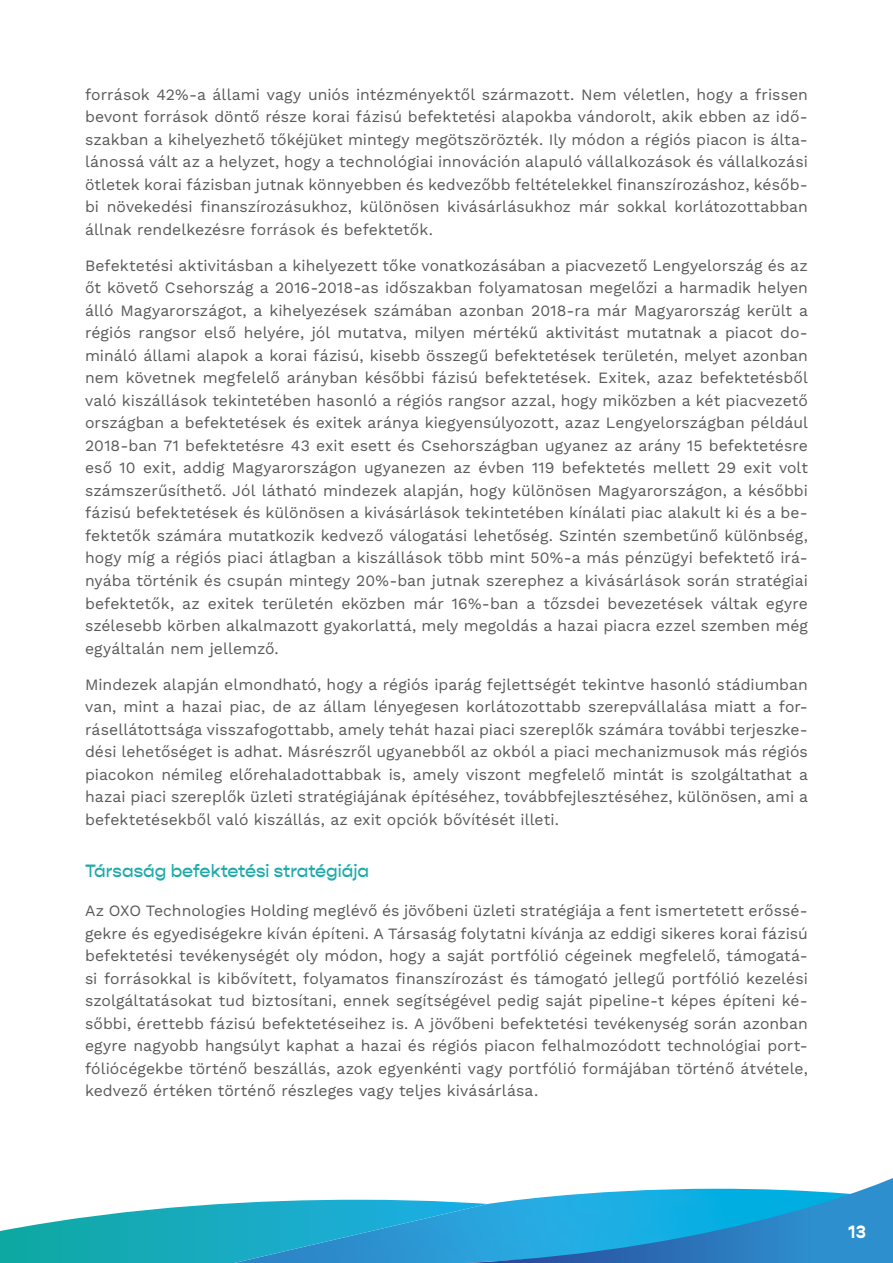
<style>
.page{position:relative;width:893px;height:1263px;background:#fff}
.page>*{position:absolute;margin:0;border:0;box-sizing:border-box;transform-origin:0 0}
.t1{font:500 18px "Gopher";color:#1daaa8}
.t2{font:700 18px "Gopher";color:#fff}
.t3{font:15.75px/22.5px "Work Sans";letter-spacing:.005em;color:#595959;text-align:justify}
</style>
<div class="page">
<svg style="left:0;top:1178px;width:893px;height:85px"></svg>
<p class="t3" style="left:85px;top:82px;width:724px">források 42%-a állami vagy uniós intézményektől származott. Nem véletlen, hogy a frissen bevont források döntő része korai fázisú befektetési alapokba vándorolt, akik ebben az idő&shy;szakban a kihelyezhető tőkéjüket mintegy megötszörözték. Ily módon a régiós piacon is álta&shy;lánossá vált az a helyzet, hogy a technológiai innováción alapuló vállalkozások és vállalkozási ötletek korai fázisban jutnak könnyebben és kedvezőbb feltételekkel finanszírozáshoz, későb&shy;bi növekedési finanszírozásukhoz, különösen kivásárlásukhoz már sokkal korlátozottabban állnak rendelkezésre források és befektetők.</p>
<p class="t3" style="left:85px;top:254px;width:724px">Befektetési aktivitásban a kihelyezett tőke vonatkozásában a piacvezető Lengyelország és az őt követő Csehország a 2016-2018-as időszakban folyamatosan megelőzi a harmadik helyen álló Magyarországot, a kihelyezések számában azonban 2018-ra már Magyarország került a régiós rangsor első helyére, jól mutatva, milyen mértékű aktivitást mutatnak a piacot do&shy;mináló állami alapok a korai fázisú, kisebb összegű befektetések területén, melyet azonban nem követnek megfelelő arányban későbbi fázisú befektetések. Exitek, azaz befektetésből való kiszállások tekintetében hasonló a régiós rangsor azzal, hogy miközben a két piacvezető országban a befektetések és exitek aránya kiegyensúlyozott, azaz Lengyelországban például 2018-ban 71 befektetésre 43 exit esett és Csehországban ugyanez az arány 15 befektetésre eső 10 exit, addig Magyarországon ugyanezen az évben 119 befektetés mellett 29 exit volt számszerűsíthető. Jól látható mindezek alapján, hogy különösen Magyarországon, a későbbi fázisú befektetések és különösen a kivásárlások tekintetében kínálati piac alakult ki és a be&shy;fektetők számára mutatkozik kedvező válogatási lehetőség. Szintén szembetűnő különbség, hogy míg a régiós piaci átlagban a kiszállások több mint 50%-a más pénzügyi befektető irá&shy;nyába történik és csupán mintegy 20%-ban jutnak szerephez a kivásárlások során stratégiai befektetők, az exitek területén eközben már 16%-ban a tőzsdei bevezetések váltak egyre szélesebb körben alkalmazott gyakorlattá, mely megoldás a hazai piacra ezzel szemben még egyáltalán nem jellemző.</p>
<p class="t3" style="left:85px;top:672px;width:724px">Mindezek alapján elmondható, hogy a régiós iparág fejlettségét tekintve hasonló stádiumban van, mint a hazai piac, de az állam lényegesen korlátozottabb szerepvállalása miatt a for&shy;rásellátottsága visszafogottabb, amely tehát hazai piaci szereplők számára további terjeszke&shy;dési lehetőséget is adhat. Másrészről ugyanebből az okból a piaci mechanizmusok más régiós piacokon némileg előrehaladottabbak is, amely viszont megfelelő mintát is szolgáltathat a hazai piaci szereplők üzleti stratégiájának építéséhez, továbbfejlesztéséhez, különösen, ami a befektetésekből való kiszállás, az exit opciók bővítését illeti.</p>
<p class="t1" style="left:85px;top:860px;width:286px">Társaság befektetési stratégiája</p>
<p class="t3" style="left:85px;top:899px;width:724px">Az OXO Technologies Holding meglévő és jövőbeni üzleti stratégiája a fent ismertetett erőssé&shy;gekre és egyediségekre kíván építeni. A Társaság folytatni kívánja az eddigi sikeres korai fázisú befektetési tevékenységét oly módon, hogy a saját portfólió cégeinek megfelelő, támogatá&shy;si forrásokkal is kibővített, folyamatos finanszírozást és támogató jellegű portfólió kezelési szolgáltatásokat tud biztosítani, ennek segítségével pedig saját pipeline-t képes építeni ké&shy;sőbbi, érettebb fázisú befektetéseihez is. A jövőbeni befektetési tevékenység során azonban egyre nagyobb hangsúlyt kaphat a hazai és régiós piacon felhalmozódott technológiai port&shy;fóliócégekbe történő beszállás, azok egyenkénti vagy portfólió formájában történő átvétele, kedvező értéken történő részleges vagy teljes kivásárlása.</p>
<p class="t2" style="left:848px;top:1221px;width:19px">13</p>
</div>
